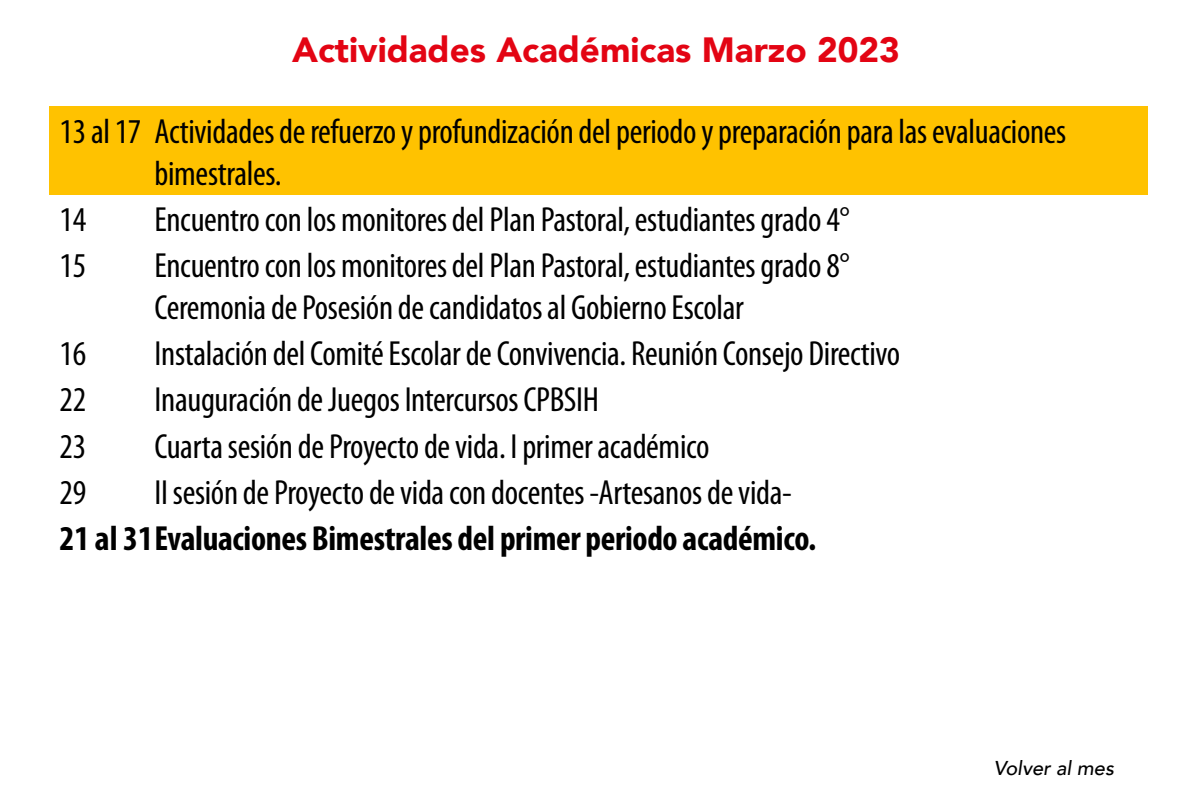
<style>
.page{position:relative;width:1200px;height:800px;background:#fff}
.page>*{position:absolute;margin:0;border:0;box-sizing:border-box;transform-origin:0 0}
.t1{font:condensed 35px/42px "Myriad Pro";letter-spacing:-.01em;color:#000}
.t2{font:700 condensed 35px "Myriad Pro";letter-spacing:-.01em;color:#000}
.t3{font:900 35px "Avenir";color:#e30413}
.t4{font:italic 500 20px "Avenir";color:#000}
</style>
<div class="page">
<div style="left:50px;top:106px;width:1098px;height:89px;background:#ffc200"></div>
<p class="t3" style="left:292px;top:20px;width:609px">Actividades Académicas Marzo 2023</p>
<p class="t1" style="left:155px;top:110px;width:913px;text-indent:-95px">13 al 17 Actividades de refuerzo y profundización del periodo y preparación para las evaluaciones bimestrales.</p>
<p class="t1" style="left:60px;top:198px;width:28px">14</p>
<p class="t1" style="left:155px;top:198px;width:696px">Encuentro con los monitores del Plan Pastoral, estudiantes grado 4°</p>
<p class="t1" style="left:60px;top:244px;width:28px">15</p>
<p class="t1" style="left:155px;top:244px;width:696px">Encuentro con los monitores del Plan Pastoral, estudiantes grado 8°<br>Ceremonia de Posesión de candidatos al Gobierno Escolar</p>
<p class="t1" style="left:60px;top:332px;width:28px">16</p>
<p class="t1" style="left:155px;top:332px;width:747px">Instalación del Comité Escolar de Convivencia. Reunión Consejo Directivo</p>
<p class="t1" style="left:60px;top:379px;width:28px">22</p>
<p class="t1" style="left:155px;top:379px;width:446px">Inauguración de Juegos Intercursos CPBSIH</p>
<p class="t1" style="left:60px;top:425px;width:28px">23</p>
<p class="t1" style="left:155px;top:425px;width:556px">Cuarta sesión de Proyecto de vida. I primer académico</p>
<p class="t1" style="left:60px;top:471px;width:28px">29</p>
<p class="t1" style="left:155px;top:471px;width:639px">II sesión de Proyecto de vida con docentes -Artesanos de vida-</p>
<p class="t2" style="left:60px;top:517px;width:758px">21 al 31Evaluaciones Bimestrales del primer periodo académico.</p>
<p class="t4" style="left:994px;top:756px;width:122px">Volver al mes</p>
</div>
